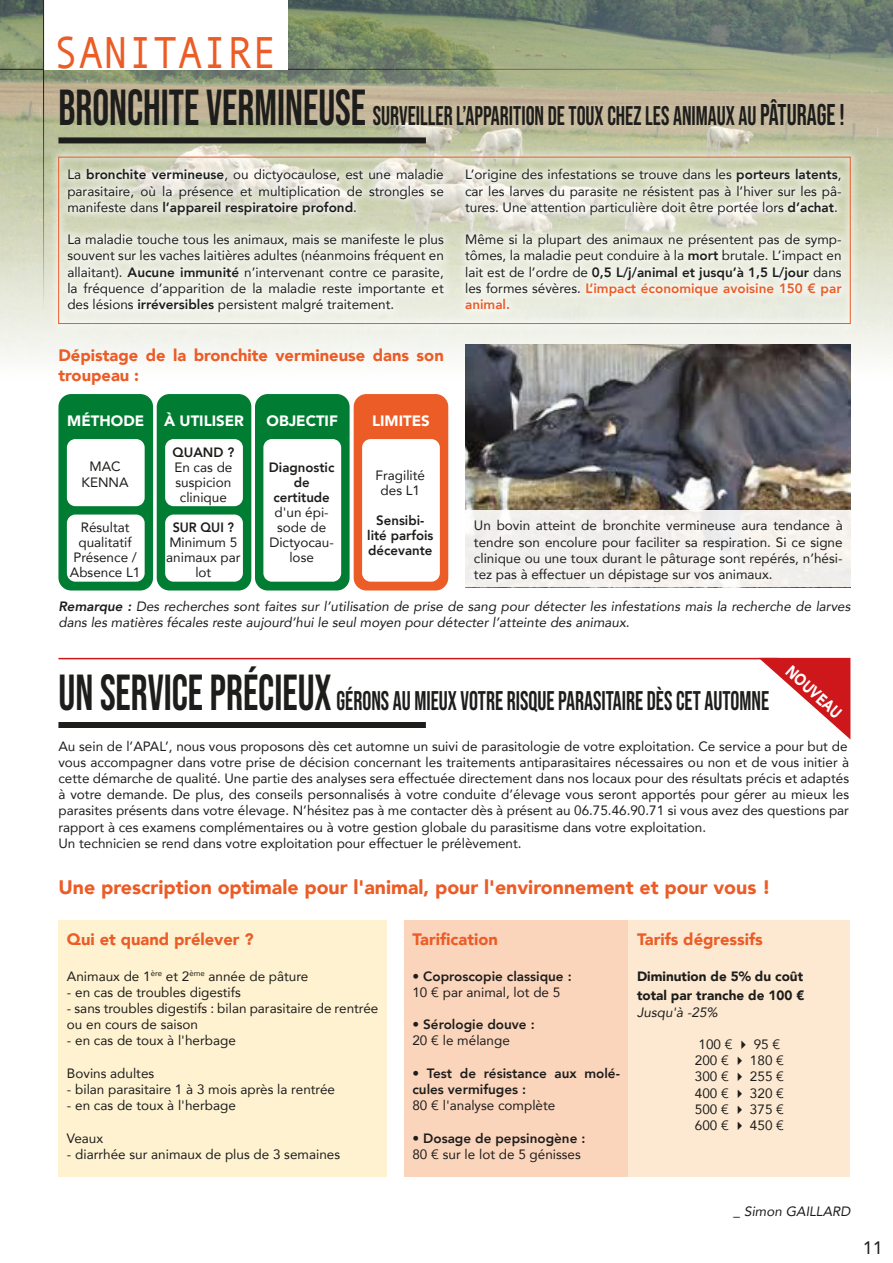
<style>
.page{position:relative;width:893px;height:1263px;background:#fff}
.page>*{position:absolute;margin:0;border:0;box-sizing:border-box;transform-origin:0 0}
.t1{font:45px "Andale Mono";color:#eb5c26;scale:.92 1}
.t2{font:27px "Bebas Neue";color:#1d1d1b;scale:.83 1}
.t3{font:900 19.5px "Avenir";color:#eb5c26}
.t4{font:18px "Avenir";color:#1d1d1b}
.t5{font:900 16.5px/19.8px "Avenir";color:#eb5c26}
.t6{font:900 16.5px "Avenir";color:#fff;scale:.8 1}
.t7{font:900 15px "Avenir";color:#fff}
.t8{font:13.5px/16.2px "Avenir";color:#1d1d1b;text-align:justify}
.t9{font:italic 13.5px/16.2px "Avenir";color:#1d1d1b}
.t10{font:800 13.5px/15px "Avenir";color:#1d1d1b;text-align:center}
.t11{font:900 13.5px "Avenir";color:#1d1d1b}
.t12{font:800 13.5px "Avenir";color:#1d1d1b;scale:.93 1}
.s1{font-size:50.7px}
.s2{font-size:30px}
.s3{font-weight:800}
.s4{font-weight:800;color:#eb5c26}
</style>
<div class="page">
<img style="left:0;top:0;width:893px;height:379px">
<div style="left:58px;top:919px;width:329px;height:257px;background:#fff2d1"></div>
<div style="left:404px;top:919px;width:224px;height:257px;background:#fbd4bc"></div>
<div style="left:628px;top:919px;width:222px;height:257px;background:#fde9d2"></div>
<hr style="left:0;top:69px;width:827px;height:1px;background:#1d1d1b">
<div style="left:43px;top:0;width:244px;height:70px;background:#fff"></div>
<hr style="left:43px;top:0;width:1px;height:336px;background:#1d1d1b">
<div style="left:58px;top:137px;width:368px;height:6px;background:#1d1d1b"></div>
<div style="left:49px;top:147px;width:811px;height:186px;background:#fff;opacity:.75"></div>
<div style="left:58px;top:157px;width:792px;height:167px;border:1px solid #eb5c26"></div>
<img style="left:465px;top:344px;width:385px;height:166px">
<div style="left:465px;top:510px;width:385px;height:77px;background:#f3f0ed"></div>
<svg style="left:759px;top:658px;width:91px;height:81px"></svg>
<hr style="left:58px;top:658px;width:720px;height:1px;background:#cd171a">
<div style="left:58px;top:394px;width:95px;height:196px;background:#007d32;border-radius:13px"></div>
<div style="left:67px;top:439px;width:78px;height:67px;background:#fff;border-radius:9px"></div>
<div style="left:67px;top:514px;width:78px;height:68px;background:#fff;border-radius:9px"></div>
<div style="left:157px;top:394px;width:94px;height:196px;background:#007d32;border-radius:13px"></div>
<div style="left:165px;top:439px;width:78px;height:67px;background:#fff;border-radius:9px"></div>
<div style="left:165px;top:514px;width:78px;height:68px;background:#fff;border-radius:9px"></div>
<div style="left:255px;top:394px;width:95px;height:196px;background:#007d32;border-radius:13px"></div>
<div style="left:263px;top:439px;width:78px;height:143px;background:#fff;border-radius:9px"></div>
<div style="left:354px;top:394px;width:94px;height:196px;background:#eb5c26;border-radius:13px"></div>
<div style="left:362px;top:439px;width:78px;height:143px;background:#fff;border-radius:9px"></div>
<div style="left:58px;top:722px;width:368px;height:6px;background:#1d1d1b"></div>
<p class="t1" style="left:54px;top:23px;width:244px">SANITAIRE</p>
<p class="t2" style="left:58px;top:100px;width:949px"><span class="s1">BRONCHITE VERMINEUSE</span> SURVEILLER L’APPARITION DE TOUX CHEZ LES ANIMAUX AU <span class="s2">PÂTURAGE !</span></p>
<p class="t8" style="left:67px;top:166px;width:378px">La <span class="s3">bronchite vermineuse</span>, ou dictyocaulose, est une maladie parasitaire, où la présence et multiplication de strongles se manifeste dans <span class="s3">l’appareil respiratoire profond</span>.</p>
<p class="t8" style="left:67px;top:231px;width:378px">La maladie touche tous les animaux, mais se manifeste le plus souvent sur les vaches laitières adultes (néanmoins fréquent en allaitant). <span class="s3">Aucune immunité</span> n’intervenant contre ce parasite, la fréquence d’apparition de la maladie reste importante et des lésions <span class="s3">irréversibles</span> persistent malgré traitement.</p>
<p class="t5" style="left:58px;top:345px;width:387px">Dépistage de la bronchite vermineuse dans son troupeau :</p>
<p class="t7" style="left:67px;top:408px;width:78px">MÉTHODE</p>
<p class="t8" style="left:90px;top:458px;width:33px">MAC</p>
<p class="t8" style="left:82px;top:474px;width:49px">KENNA</p>
<p class="t8" style="left:79px;top:520px;width:55px;line-height:15px">Résultat qualitatif</p>
<p class="t8" style="left:70px;top:550px;width:72px;line-height:15px">Présence /<br>Absence L1</p>
<p class="t7" style="left:164px;top:408px;width:81px">À UTILISER</p>
<p class="t10" style="left:173px;top:445px;width:63px">QUAND ?</p>
<p class="t8" style="left:174px;top:459px;width:60px;line-height:15px;text-align:center">En cas de suspicion clinique</p>
<p class="t12" style="left:173px;top:517px;width:68px">SUR QUI ?</p>
<p class="t8" style="left:166px;top:535px;width:76px;line-height:15px;text-align:center">Minimum 5 animaux par lot</p>
<p class="t7" style="left:267px;top:408px;width:73px">OBJECTIF</p>
<p class="t10" style="left:269px;top:460px;width:67px">Diagnostic de</p>
<p class="t10" style="left:273px;top:490px;width:58px">certitude</p>
<p class="t8" style="left:269px;top:504px;width:66px;line-height:15px;text-align:center">d'un épi&shy;sode de<br>Dictyocau&shy;lose</p>
<p class="t7" style="left:372px;top:408px;width:59px">LIMITES</p>
<p class="t8" style="left:376px;top:466px;width:51px">Fragilité</p>
<p class="t8" style="left:381px;top:481px;width:41px">des L1</p>
<p class="t10" style="left:367px;top:512px;width:68px">Sensibi&shy;lité parfois décevante</p>
<p class="t8" style="left:465px;top:166px;width:378px">L’origine des infestations se trouve dans les <span class="s3">porteurs latents</span>, car les larves du parasite ne résistent pas à l’hiver sur les pâ&shy;tures. Une attention particulière doit être portée lors <span class="s3">d’achat</span>.</p>
<p class="t8" style="left:465px;top:231px;width:378px">Même si la plupart des animaux ne présentent pas de symp&shy;tômes, la maladie peut conduire à la <span class="s3">mort</span> brutale. L’impact en lait est de l’ordre de <span class="s3">0,5 L/j/animal et jusqu’à 1,5 L/jour</span> dans les formes sévères. <span class="s4">L’impact économique avoisine 150 € par animal.</span></p>
<p class="t8" style="left:474px;top:517px;width:370px">Un bovin atteint de bronchite vermineuse aura tendance à tendre son encolure pour faciliter sa respiration. Si ce signe clinique ou une toux durant le pâturage sont repérés, n’hési&shy;tez pas à effectuer un dépistage sur vos animaux.</p>
<p class="t9" style="left:58px;top:598px;width:793px"><span class="s3">Remarque :</span> Des recherches sont faites sur l’utilisation de prise de sang pour détecter les infestations mais la recherche de larves dans les matières fécales reste aujourd’hui le seul moyen pour détecter l’atteinte des animaux.</p>
<p class="t2" style="left:58px;top:686px;width:858px"><span class="s1">UN SERVICE PRÉCIEUX</span> GÉRONS AU MIEUX VOTRE RISQUE PARASITAIRE DÈS CET AUTOMNE</p>
<p class="t6" style="left:798px;top:658px;width:87px;rotate:42deg">NOUVEAU</p>
<p class="t8" style="left:58px;top:737px;width:792px">Au sein de l’APAL’, nous vous proposons dès cet automne un suivi de parasitologie de votre exploitation. Ce service a pour but de vous accompagner dans votre prise de décision concernant les traitements antiparasitaires nécessaires ou non et de vous initier à cette démarche de qualité. Une partie des analyses sera effectuée directement dans nos locaux pour des résultats précis et adaptés à votre demande. De plus, des conseils personnalisés à votre conduite d’élevage vous seront apportés pour gérer au mieux les parasites présents dans votre élevage. N’hésitez pas à me contacter dès à présent au 06.75.46.90.71 si vous avez des questions par rapport à ces examens complémentaires ou à votre gestion globale du parasitisme dans votre exploitation.</p>
<p class="t8" style="left:58px;top:835px;width:465px">Un technicien se rend dans votre exploitation pour effectuer le prélèvement.</p>
<p class="t3" style="left:58px;top:871px;width:714px">Une prescription optimale pour l'animal, pour l'environnement et pour vous !</p>
<p class="t5" style="left:67px;top:928px;width:188px">Qui et quand prélever ?</p>
<p class="t8" style="left:67px;top:967px;width:243px">Animaux de 1<sup>ère</sup> et 2<sup>ème</sup> année de pâture</p>
<p class="t8" style="left:67px;top:984px;width:175px">- en cas de troubles digestifs</p>
<p class="t8" style="left:67px;top:1000px;width:313px">- sans troubles digestifs : bilan parasitaire de rentrée ou en cours de saison</p>
<p class="t8" style="left:67px;top:1032px;width:170px">- en cas de toux à l'herbage</p>
<p class="t8" style="left:67px;top:1065px;width:89px">Bovins adultes</p>
<p class="t8" style="left:67px;top:1081px;width:270px">- bilan parasitaire 1 à 3 mois après la rentrée</p>
<p class="t8" style="left:67px;top:1097px;width:170px">- en cas de toux à l'herbage</p>
<p class="t8" style="left:67px;top:1129px;width:38px">Veaux</p>
<p class="t8" style="left:67px;top:1146px;width:275px">- diarrhée sur animaux de plus de 3 semaines</p>
<p class="t5" style="left:412px;top:928px;width:87px">Tarification</p>
<p class="t10" style="left:412px;top:968px;width:161px">• Coproscopie classique :</p>
<p class="t8" style="left:412px;top:984px;width:149px">10 € par animal, lot de 5</p>
<p class="t10" style="left:412px;top:1017px;width:124px">• Sérologie douve :</p>
<p class="t8" style="left:412px;top:1032px;width:99px">20 € le mélange</p>
<p class="t10" style="left:412px;top:1065px;width:209px;line-height:16.2px;text-align:left">• Test de résistance aux molé&shy;cules vermifuges :</p>
<p class="t8" style="left:412px;top:1097px;width:144px">80 € l'analyse complète</p>
<p class="t10" style="left:412px;top:1130px;width:174px">• Dosage de pepsinogène :</p>
<p class="t8" style="left:412px;top:1146px;width:170px">80 € sur le lot de 5 génisses</p>
<p class="t5" style="left:637px;top:928px;width:127px">Tarifs dégressifs</p>
<p class="t11" style="left:637px;top:964px;width:168px">Diminution de 5% du coût</p>
<p class="t11" style="left:637px;top:984px;width:169px">total par tranche de 100 €</p>
<p class="t9" style="left:637px;top:1004px;width:82px">Jusqu'à -25%</p>
<p class="t8" style="left:699px;top:1036px;width:83px">100 € ✔ 95 €</p>
<p class="t8" style="left:695px;top:1052px;width:91px">200 € ✔ 180 €</p>
<p class="t8" style="left:695px;top:1068px;width:91px">300 € ✔ 255 €</p>
<p class="t8" style="left:695px;top:1084px;width:91px">400 € ✔ 320 €</p>
<p class="t8" style="left:695px;top:1101px;width:91px">500 € ✔ 375 €</p>
<p class="t8" style="left:695px;top:1117px;width:91px">600 € ✔ 450 €</p>
<p class="t9" style="left:734px;top:1203px;width:118px">_ Simon GAILLARD</p>
<p class="t4" style="left:863px;top:1233px;width:22px">11</p>
</div>
